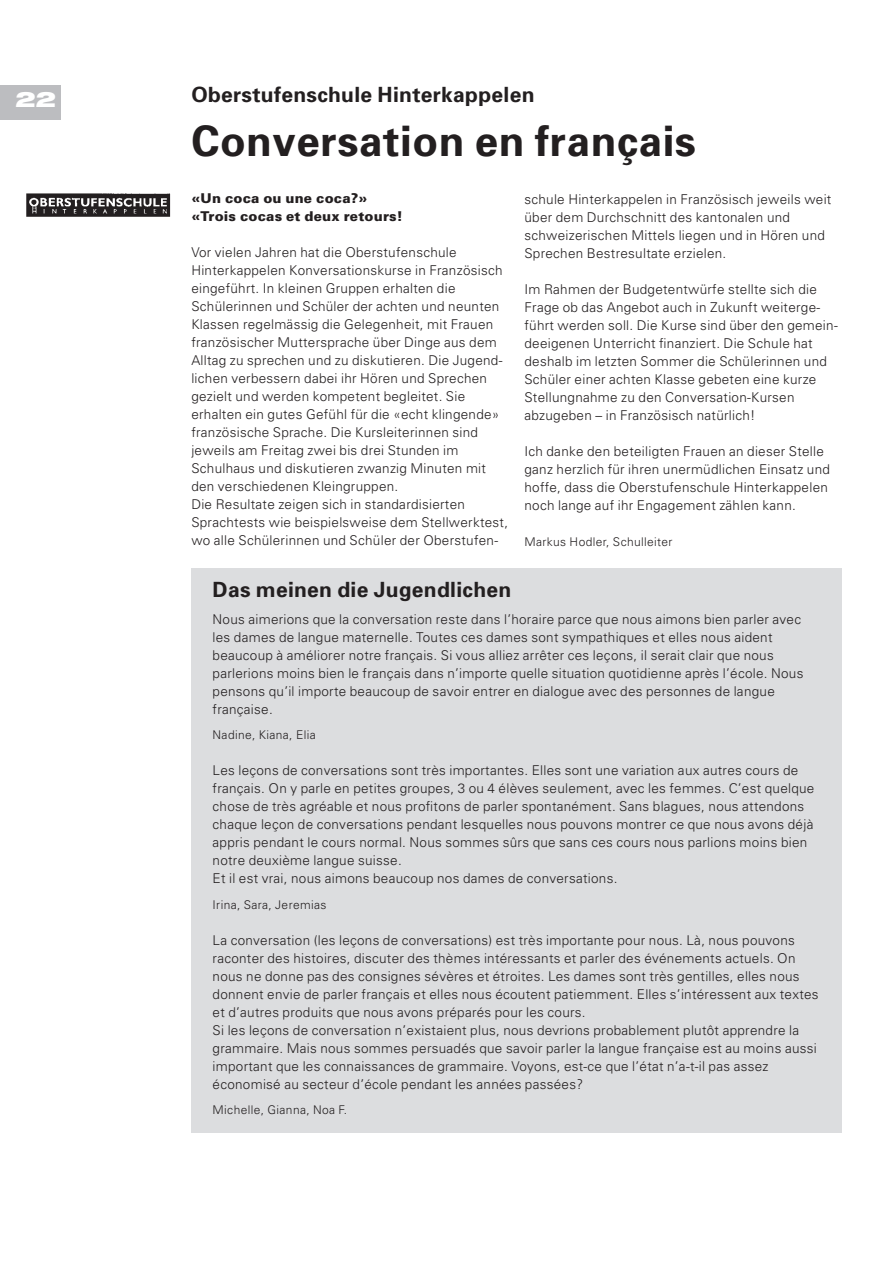
<style>
.page{position:relative;width:893px;height:1263px;background:#fff}
.page>*{position:absolute;margin:0;border:0;box-sizing:border-box;transform-origin:0 0}
.t1{font:700 42px "Univers";letter-spacing:.015em;color:#231f20}
.t2{font:700 21px "Univers";letter-spacing:.015em;color:#231f20}
.t3{font:900 expanded 21px "Helvetica Neue LT Com";color:#fff}
.t4{font:300 13.5px/18px "Univers";letter-spacing:.02em;color:#231f20}
.t5{font:900 13.5px/18px "Univers";letter-spacing:.015em;color:#231f20}
.t6{font:300 12px "Univers";letter-spacing:.03em;color:#231f20}
</style>
<div class="page">
<div style="left:0;top:85px;width:61px;height:35px;background:#bcbdc0"></div>
<img style="left:26px;top:193px;width:145px;height:24px">
<div style="left:191px;top:568px;width:651px;height:564px;background:#dcdddf"></div>
<h2 class="t3" style="left:15px;top:86px;width:42px">22</h2>
<h2 class="t2" style="left:191px;top:81px;width:345px">Oberstufenschule Hinterkappelen</h2>
<h1 class="t1" style="left:191px;top:114px;width:506px">Conversation en français</h1>
<p class="t5" style="left:191px;top:189px;width:213px">«Un coca ou une coca?» «Trois cocas et deux retours!</p>
<p class="t4" style="left:191px;top:243px;width:318px">Vor vielen Jahren hat die Oberstufenschule Hinterkappelen Konversationskurse in Französisch eingeführt. In kleinen Gruppen erhalten die Schülerinnen und Schüler der achten und neunten Klassen regelmässig die Gelegenheit, mit Frauen französischer Muttersprache über Dinge aus dem Alltag zu sprechen und zu diskutieren. Die Jugend&shy;lichen verbessern dabei ihr Hören und Sprechen gezielt und werden kompetent begleitet. Sie erhalten ein gutes Gefühl für die «echt klingende» französische Sprache. Die Kursleiterinnen sind jeweils am Freitag zwei bis drei Stunden im Schulhaus und diskutieren zwanzig Minuten mit den verschiedenen Kleingruppen.<br>Die Resultate zeigen sich in standardisierten Sprachtests wie beispielsweise dem Stellwerktest, wo alle Schülerinnen und Schüler der Oberstufen-</p>
<p class="t4" style="left:524px;top:189px;width:308px">schule Hinterkappelen in Französisch jeweils weit über dem Durchschnitt des kantonalen und schweizerischen Mittels liegen und in Hören und Sprechen Bestresultate erzielen.</p>
<p class="t4" style="left:524px;top:279px;width:315px">Im Rahmen der Budgetentwürfe stellte sich die Frage ob das Angebot auch in Zukunft weiterge&shy;führt werden soll. Die Kurse sind über den gemein&shy;deeigenen Unterricht finanziert. Die Schule hat deshalb im letzten Sommer die Schülerinnen und Schüler einer achten Klasse gebeten eine kurze Stellungnahme zu den Conversation-Kursen abzugeben – in Französisch natürlich!</p>
<p class="t4" style="left:524px;top:441px;width:307px">Ich danke den beteiligten Frauen an dieser Stelle ganz herzlich für ihren unermüdlichen Einsatz und hoffe, dass die Oberstufenschule Hinterkappelen noch lange auf ihr Engagement zählen kann.</p>
<p class="t6" style="left:524px;top:534px;width:150px">Markus Hodler, Schulleiter</p>
<h2 class="t2" style="left:213px;top:576px;width:300px">Das meinen die Jugendlichen</h2>
<p class="t4" style="left:213px;top:610px;width:592px">Nous aimerions que la conversation reste dans l’horaire parce que nous aimons bien parler avec les dames de langue maternelle. Toutes ces dames sont sympathiques et elles nous aident beaucoup à améliorer notre français. Si vous alliez arrêter ces leçons, il serait clair que nous parlerions moins bien le français dans n’importe quelle situation quotidienne après l’école. Nous pensons qu’il importe beaucoup de savoir entrer en dialogue avec des personnes de langue française.</p>
<p class="t6" style="left:213px;top:728px;width:105px">Nadine, Kiana, Elia</p>
<p class="t4" style="left:213px;top:761px;width:603px">Les leçons de conversations sont très importantes. Elles sont une variation aux autres cours de français. On y parle en petites groupes, 3 ou 4 élèves seulement, avec les femmes. C’est quelque chose de très agréable et nous profitons de parler spontanément. Sans blagues, nous attendons chaque leçon de conversations pendant lesquelles nous pouvons montrer ce que nous avons déjà appris pendant le cours normal. Nous sommes sûrs que sans ces cours nous parlions moins bien notre deuxième langue suisse.<br>Et il est vrai, nous aimons beaucoup nos dames de conversations.</p>
<p class="t6" style="left:213px;top:897px;width:115px">Irina, Sara, Jeremias</p>
<p class="t4" style="left:213px;top:931px;width:608px">La conversation (les leçons de conversations) est très importante pour nous. Là, nous pouvons raconter des histoires, discuter des thèmes intéressants et parler des événements actuels. On nous ne donne pas des consignes sévères et étroites. Les dames sont très gentilles, elles nous donnent envie de parler français et elles nous écoutent patiemment. Elles s’intéressent aux textes et d’autres produits que nous avons préparés pour les cours.<br>Si les leçons de conversation n’existaient plus, nous devrions probablement plutôt apprendre la grammaire. Mais nous sommes persuadés que savoir parler la langue française est au moins aussi important que les connaissances de grammaire. Voyons, est-ce que l’état n’a-t-il pas assez économisé au secteur d’école pendant les années passées?</p>
<p class="t6" style="left:213px;top:1103px;width:136px">Michelle, Gianna, Noa F.</p>
</div>
